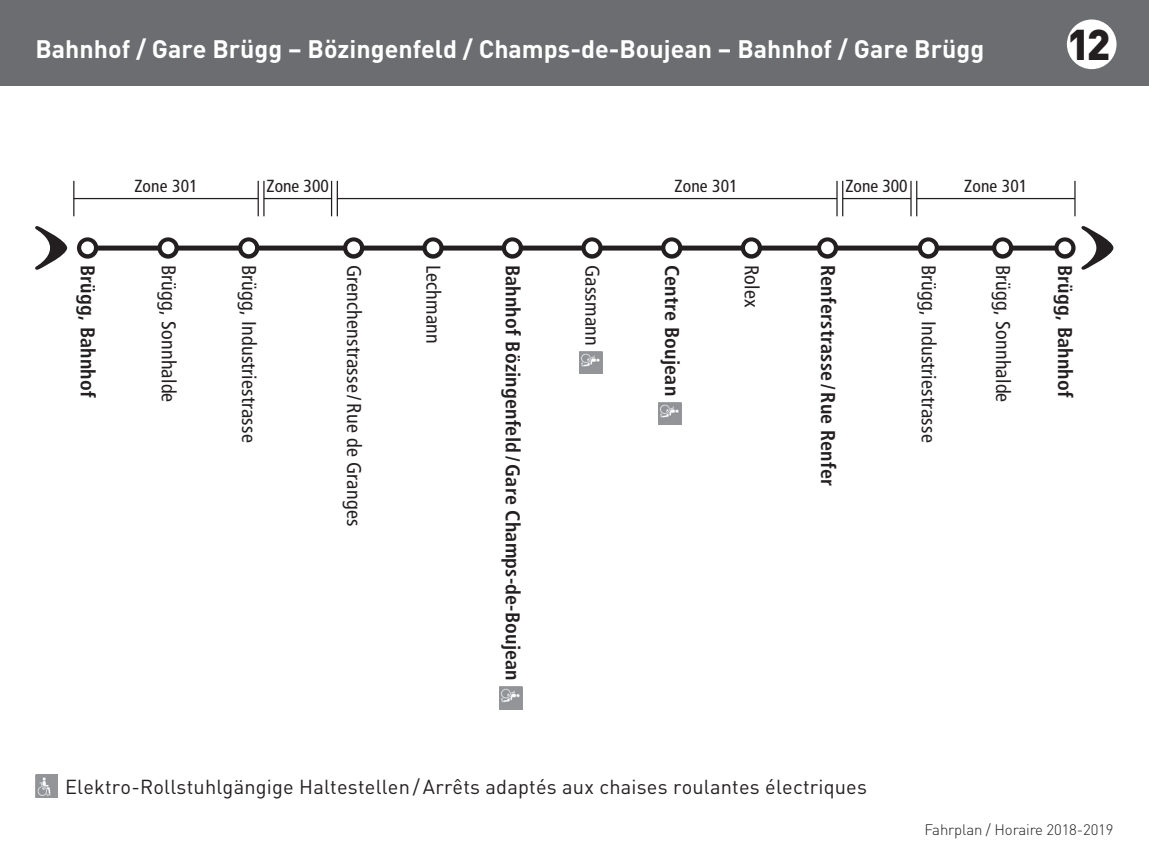
<style>
.page{position:relative;width:1149px;height:851px;background:#fff}
.page>*{position:absolute;margin:0;border:0;box-sizing:border-box;transform-origin:0 0}
.t1{font:900 42.5px "DIN";color:#231f20}
.t2{font:700 25px "DIN";color:#fff}
.t3{font:condensed 20px "Frutiger";letter-spacing:.01em;color:#231f20}
.t4{font:700 condensed 20px "Frutiger";letter-spacing:.01em;color:#231f20}
.t5{font:20px "DIN";letter-spacing:.01em;color:#231f20}
.t6{font:condensed 17.5px "Frutiger";letter-spacing:.01em;color:#231f20}
.t7{font:300 15px "DIN";letter-spacing:-.01em;color:#231f20}
</style>
<div class="page">
<div style="left:87px;top:245px;width:977px;height:5px;background:#231f20"></div>
<svg style="left:1081px;top:226px;width:31px;height:43px"></svg>
<svg style="left:35px;top:226px;width:32px;height:43px"></svg>
<div style="left:0;top:0;width:1148px;height:85px;background:#6c6d70"></div>
<div style="left:77px;top:237px;width:21px;height:21px;background:#231f20;border-radius:50%"></div>
<div style="left:81px;top:241px;width:13px;height:13px;background:#fff;border-radius:50%"></div>
<svg style="left:157px;top:237px;width:22px;height:21px"></svg>
<div style="left:162px;top:241px;width:12px;height:13px;background:#fff;border-radius:50%"></div>
<div style="left:238px;top:237px;width:21px;height:21px;background:#231f20;border-radius:50%"></div>
<div style="left:242px;top:241px;width:13px;height:13px;background:#fff;border-radius:50%"></div>
<div style="left:343px;top:237px;width:21px;height:21px;background:#231f20;border-radius:50%"></div>
<div style="left:347px;top:241px;width:13px;height:13px;background:#fff;border-radius:50%"></div>
<hr style="left:73px;top:181px;width:1px;height:35px;background:#231f20">
<hr style="left:336px;top:181px;width:2px;height:35px;background:#231f20">
<hr style="left:915px;top:181px;width:2px;height:35px;background:#231f20">
<hr style="left:263px;top:181px;width:1px;height:35px;background:#231f20">
<hr style="left:841px;top:181px;width:2px;height:35px;background:#231f20">
<hr style="left:257px;top:181px;width:2px;height:35px;background:#231f20">
<hr style="left:836px;top:181px;width:1px;height:35px;background:#231f20">
<hr style="left:1073px;top:181px;width:2px;height:35px;background:#231f20">
<hr style="left:331px;top:181px;width:1px;height:35px;background:#231f20">
<hr style="left:910px;top:181px;width:1px;height:35px;background:#231f20">
<hr style="left:74px;top:198px;width:184px;height:1px;background:#231f20">
<hr style="left:337px;top:198px;width:499px;height:1px;background:#231f20">
<hr style="left:264px;top:198px;width:67px;height:1px;background:#231f20">
<hr style="left:842px;top:198px;width:68px;height:1px;background:#231f20">
<hr style="left:916px;top:198px;width:158px;height:1px;background:#231f20">
<div style="left:1066px;top:19px;width:50px;height:50px;background:#fff;border-radius:50%"></div>
<img style="left:35px;top:774px;width:23px;height:23px">
<div style="left:422px;top:237px;width:21px;height:21px;background:#231f20;border-radius:50%"></div>
<div style="left:426px;top:241px;width:13px;height:13px;background:#fff;border-radius:50%"></div>
<svg style="left:501px;top:237px;width:22px;height:21px"></svg>
<div style="left:506px;top:241px;width:12px;height:13px;background:#fff;border-radius:50%"></div>
<img style="left:499px;top:686px;width:23px;height:23px">
<div style="left:581px;top:237px;width:21px;height:21px;background:#231f20;border-radius:50%"></div>
<div style="left:585px;top:241px;width:13px;height:13px;background:#fff;border-radius:50%"></div>
<img style="left:579px;top:351px;width:23px;height:23px">
<div style="left:661px;top:237px;width:21px;height:21px;background:#231f20;border-radius:50%"></div>
<div style="left:665px;top:241px;width:13px;height:13px;background:#fff;border-radius:50%"></div>
<img style="left:658px;top:402px;width:23px;height:22px">
<svg style="left:740px;top:237px;width:21px;height:21px"></svg>
<div style="left:744px;top:241px;width:13px;height:13px;background:#fff;border-radius:50%"></div>
<svg style="left:816px;top:237px;width:21px;height:21px"></svg>
<svg style="left:820px;top:241px;width:13px;height:13px"></svg>
<svg style="left:1053px;top:237px;width:22px;height:21px"></svg>
<div style="left:1058px;top:241px;width:12px;height:13px;background:#fff;border-radius:50%"></div>
<svg style="left:991px;top:237px;width:21px;height:21px"></svg>
<svg style="left:995px;top:241px;width:13px;height:13px"></svg>
<svg style="left:917px;top:237px;width:21px;height:21px"></svg>
<div style="left:921px;top:241px;width:13px;height:13px;background:#fff;border-radius:50%"></div>
<p class="t2" style="left:35px;top:33px;width:950px">Bahnhof / Gare Brügg – Bözingenfeld / Champs-de-Boujean – Bahnhof / Gare Brügg</p>
<h1 class="t1" style="left:1066px;top:17px;width:45px">12</h1>
<p class="t6" style="left:134px;top:176px;width:65px">Zone 301</p>
<p class="t6" style="left:266px;top:176px;width:64px">Zone 300</p>
<p class="t6" style="left:674px;top:176px;width:65px">Zone 301</p>
<p class="t6" style="left:845px;top:176px;width:64px">Zone 300</p>
<p class="t6" style="left:963px;top:176px;width:65px">Zone 301</p>
<p class="t4" style="left:100px;top:265px;width:134px;rotate:90deg">Brügg, Bahnhof</p>
<p class="t3" style="left:180px;top:265px;width:139px;rotate:90deg">Brügg, Sonnhalde</p>
<p class="t3" style="left:261px;top:265px;width:179px;rotate:90deg">Brügg, Industriestrasse</p>
<p class="t3" style="left:366px;top:265px;width:263px;rotate:90deg">Grenchenstrasse / Rue de Granges</p>
<p class="t3" style="left:445px;top:265px;width:80px;rotate:90deg">Lechmann</p>
<p class="t4" style="left:524px;top:265px;width:417px;rotate:90deg">Bahnhof Bözingenfeld /Gare Champs-de-Boujean</p>
<p class="t3" style="left:604px;top:265px;width:82px;rotate:90deg">Gassmann</p>
<p class="t4" style="left:684px;top:265px;width:133px;rotate:90deg">Centre Boujean</p>
<p class="t3" style="left:763px;top:265px;width:44px;rotate:90deg">Rolex</p>
<p class="t4" style="left:839px;top:265px;width:223px;rotate:90deg">Renferstrasse / Rue Renfer</p>
<p class="t3" style="left:940px;top:265px;width:179px;rotate:90deg">Brügg, Industriestrasse</p>
<p class="t3" style="left:1014px;top:265px;width:139px;rotate:90deg">Brügg, Sonnhalde</p>
<p class="t4" style="left:1076px;top:265px;width:134px;rotate:90deg">Brügg, Bahnhof</p>
<p class="t5" style="left:65px;top:774px;width:803px">Elektro-Rollstuhlgängige Haltestellen /Arrêts adaptés aux chaises roulantes électriques</p>
<p class="t7" style="left:924px;top:819px;width:190px">Fahrplan / Horaire 2018-2019</p>
</div>
